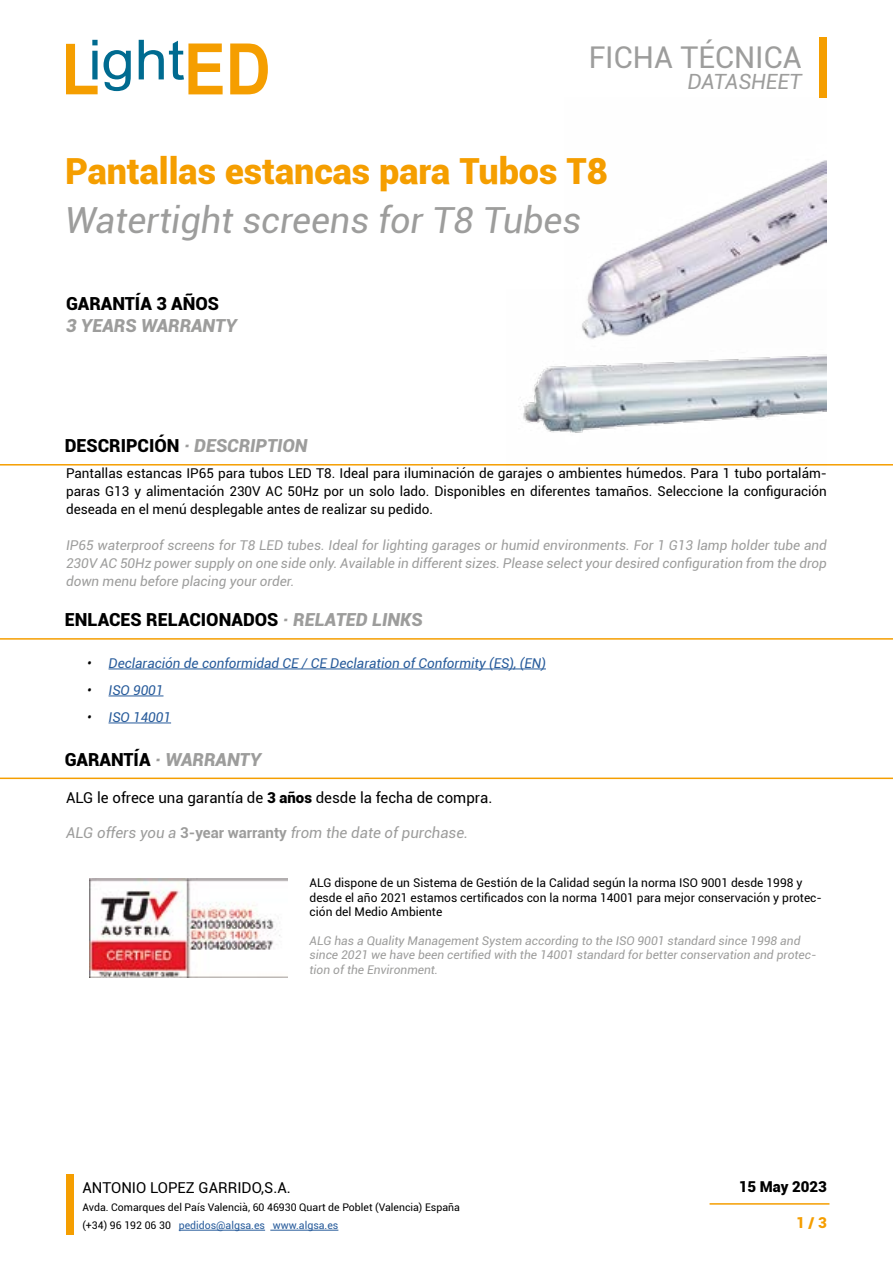
<style>
.page{position:relative;width:893px;height:1263px;background:#fff}
.page>*{position:absolute;margin:0;border:0;box-sizing:border-box;transform-origin:0 0}
.t1{font:900 36px "Roboto";color:#f59e00}
.t2{font:italic 36px "Roboto";color:#9d9d9c}
.t3{font:30px "Roboto";color:#9d9d9c}
.t4{font:italic 21px "Roboto";color:#9d9d9c}
.t5{font:italic 900 18px "Roboto";color:#9d9d9c}
.t6{font:900 18px "Roboto";color:#000}
.t7{font:15px "Roboto";color:#000}
.t8{font:italic 15px "Roboto";color:#9d9d9c}
.t9{font:900 15px "Roboto";color:#000}
.t10{font:900 15px "Roboto";color:#f59e00}
.t11{font:13.5px/18px "Roboto";color:#000;text-align:justify}
.t12{font:italic 13.5px/18px "Roboto";color:#9d9d9c;text-align:justify}
.t13{font:italic 13.5px "Roboto";color:#275b9b}
.t14{font:italic 12px/14.4px "Roboto";color:#9d9d9c}
.t15{font:12px/14.4px "Roboto";color:#000}
.t16{font:10.5px/18px "Roboto";color:#000}
.s1{font-style:normal;color:#000}
.s2{font-style:italic;color:#9d9d9c}
.s3{color:#000}
.s4{font-weight:900}
.s5{font-weight:700;font-style:normal}
.s6{color:#275b9b}
</style>
<div class="page">
<svg style="left:66px;top:40px;width:32px;height:54px"></svg>
<svg style="left:104px;top:50px;width:27px;height:41px"></svg>
<svg style="left:139px;top:40px;width:84px;height:54px"></svg>
<svg style="left:230px;top:44px;width:38px;height:50px"></svg>
<hr style="left:179px;top:1230px;width:86px;height:1px;background:#275b9b">
<hr style="left:270px;top:1230px;width:68px;height:1px;background:#275b9b">
<div style="left:66px;top:1175px;width:8px;height:60px;background:#f59e00"></div>
<hr style="left:710px;top:1203px;width:119px;height:2px;background:#f59e00">
<hr style="left:0;top:464px;width:893px;height:1px;background:#f59e00">
<hr style="left:0;top:638px;width:893px;height:2px;background:#f59e00">
<hr style="left:109px;top:669px;width:437px;height:1px;background:#275b9b">
<hr style="left:109px;top:696px;width:54px;height:1px;background:#275b9b">
<hr style="left:109px;top:723px;width:62px;height:1px;background:#275b9b">
<img style="left:89px;top:878px;width:198px;height:100px">
<hr style="left:0;top:777px;width:893px;height:2px;background:#f59e00">
<div style="left:819px;top:37px;width:8px;height:60px;background:#f59e00"></div>
<img style="left:591px;top:160px;width:236px;height:129px">
<img style="left:506px;top:289px;width:321px;height:177px">
<h2 class="t3" style="left:589px;top:36px;width:214px">FICHA TÉCNICA</h2>
<h3 class="t4" style="left:687px;top:67px;width:116px">DATASHEET</h3>
<h1 class="t1" style="left:65px;top:145px;width:544px">Pantallas estancas para Tubos T8</h1>
<h1 class="t2" style="left:65px;top:195px;width:518px">Watertight screens for T8 Tubes</h1>
<h3 class="t6" style="left:66px;top:291px;width:155px">GARANTÍA 3 AÑOS</h3>
<h3 class="t5" style="left:66px;top:313px;width:172px">3 YEARS WARRANTY</h3>
<h3 class="t5" style="left:65px;top:433px;width:244px"><span class="s1">DESCRIPCIÓN</span> · DESCRIPTION</h3>
<p class="t11" style="left:66px;top:464px;width:762px">Pantallas estancas IP65 para tubos LED T8. Ideal para iluminación de garajes o ambientes húmedos. Para 1 tubo portalám&shy;paras G13 y alimentación 230V AC 50Hz por un solo lado. Disponibles en diferentes tamaños. Seleccione la configuración deseada en el menú desplegable antes de realizar su pedido.</p>
<p class="t12" style="left:66px;top:536px;width:762px">IP65 waterproof screens for T8 LED tubes. Ideal for lighting garages or humid environments. For 1 G13 lamp holder tube and 230V AC 50Hz power supply on one side only. Available in different sizes. Please select your desired configuration from the drop down menu before placing your order.</p>
<h3 class="t6" style="left:65px;top:607px;width:359px">ENLACES RELACIONADOS <span class="s2">· RELATED LINKS</span></h3>
<p class="t13" style="left:87px;top:654px;width:460px"><span class="s3">•</span> Declaración de conformidad CE / CE Declaration of Conformity (ES), (EN)</p>
<p class="t13" style="left:87px;top:681px;width:78px"><span class="s3">•</span> ISO 9001</p>
<p class="t13" style="left:87px;top:708px;width:85px"><span class="s3">•</span> ISO 14001</p>
<h3 class="t5" style="left:65px;top:747px;width:198px"><span class="s1">GARANTÍA</span> · WARRANTY</h3>
<p class="t7" style="left:66px;top:787px;width:428px">ALG le ofrece una garantía de <span class="s4">3 años</span> desde la fecha de compra.</p>
<p class="t8" style="left:66px;top:822px;width:404px">ALG offers you a <span class="s5">3-year warranty</span> from the date of purchase.</p>
<p class="t15" style="left:310px;top:875px;width:514px">ALG dispone de un Sistema de Gestión de la Calidad según la norma ISO 9001 desde 1998 y desde el año 2021 estamos certificados con la norma 14001 para mejor conservación y protec&shy;ción del Medio Ambiente</p>
<p class="t14" style="left:310px;top:933px;width:508px">ALG has a Quality Management System according to the ISO 9001 standard since 1998 and since 2021 we have been certified with the 14001 standard for better conservation and protec&shy;tion of the Environment.</p>
<p class="t7" style="left:82px;top:1177px;width:210px">ANTONIO LOPEZ GARRIDO,S.A.</p>
<p class="t16" style="left:82px;top:1198px;width:379px">Avda. Comarques del País Valencià, 60 46930 Quart de Poblet (Valencia) España (+34) 96 192 06 30 <span class="s6">pedidos@algsa.es www.algsa.es</span></p>
<p class="t9" style="left:739px;top:1176px;width:90px">15 May 2023</p>
<p class="t10" style="left:796px;top:1212px;width:32px">1 / 3</p>
</div>
